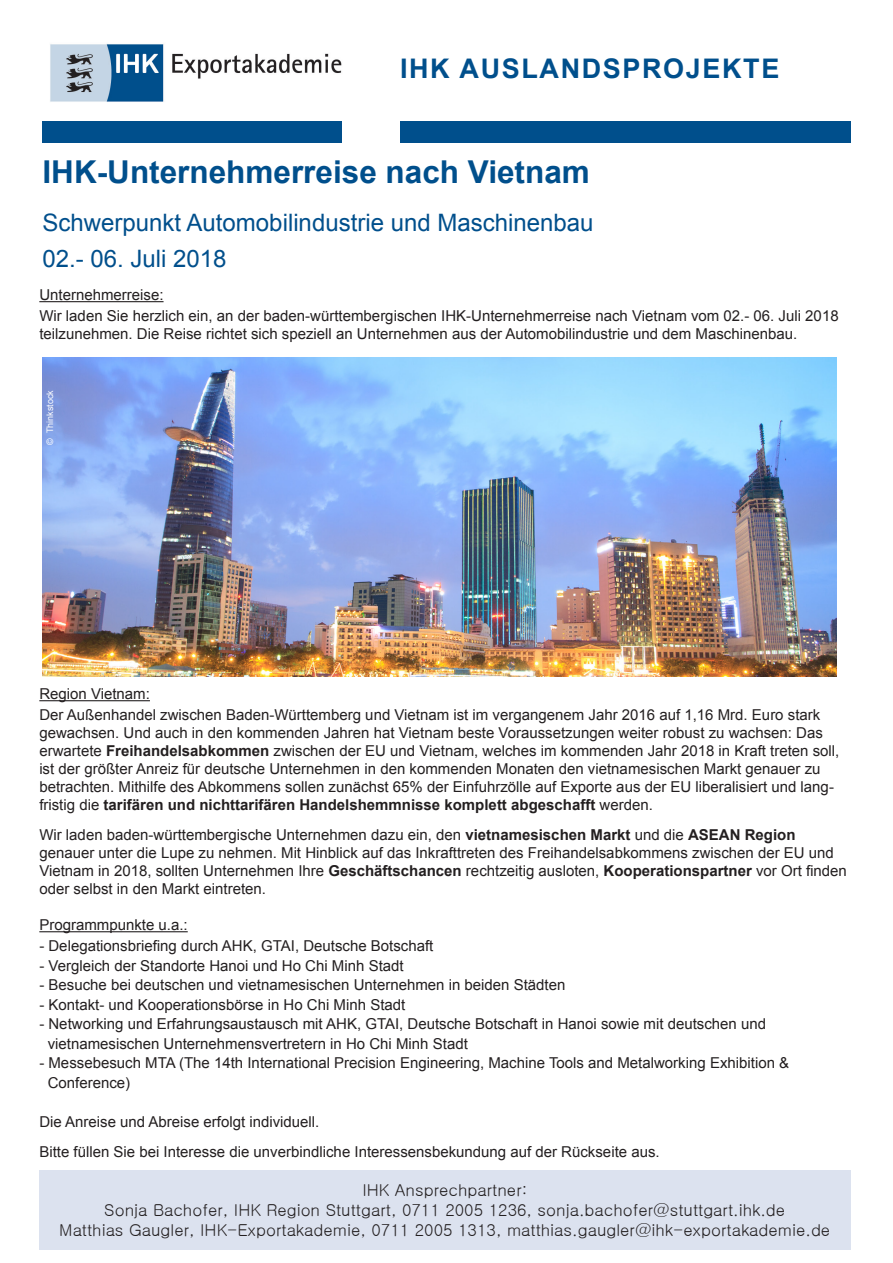
<style>
.page{position:relative;width:893px;height:1263px;background:#fff}
.page>*{position:absolute;margin:0;border:0;box-sizing:border-box;transform-origin:0 0}
.t1{font:700 31.5px "Arial";color:#004f8c}
.t2{font:700 27px "Arial";letter-spacing:.06em;color:#004f8c}
.t3{font:24px "Arial";color:#004f8c}
.t4{font:16.5px "Gulim";color:#231f20}
.t5{font:15px/18px "Arial";color:#231f20}
.t6{font:9px "Arial";color:#fff}
.s1{font-weight:700}
</style>
<div class="page">
<div style="left:43px;top:121px;width:299px;height:21px;background:#004f8c"></div>
<img style="left:50px;top:44px;width:292px;height:58px">
<div style="left:400px;top:121px;width:450px;height:21px;background:#004f8c"></div>
<div style="left:39px;top:1170px;width:811px;height:80px;background:#dce2ef"></div>
<hr style="left:39px;top:301px;width:125px;height:1px;background:#231f20">
<hr style="left:39px;top:700px;width:111px;height:1px;background:#231f20">
<hr style="left:39px;top:931px;width:149px;height:1px;background:#231f20">
<img style="left:43px;top:358px;width:793px;height:318px">
<p class="t2" style="left:400px;top:51px;width:381px">IHK AUSLANDSPROJEKTE</p>
<p class="t1" style="left:43px;top:151px;width:549px">IHK-Unternehmerreise nach Vietnam</p>
<p class="t3" style="left:43px;top:207px;width:552px">Schwerpunkt Automobilindustrie und Maschinenbau</p>
<p class="t3" style="left:43px;top:243px;width:186px">02.- 06. Juli 2018</p>
<p class="t5" style="left:39px;top:286px;width:126px">Unternehmerreise:</p>
<p class="t5" style="left:39px;top:307px;width:801px">Wir laden Sie herzlich ein, an der baden-württembergischen IHK-Unternehmerreise nach Vietnam vom 02.- 06. Juli 2018 teilzunehmen. Die Reise richtet sich speziell an Unternehmen aus der Automobilindustrie und dem Maschinenbau.</p>
<p class="t6" style="left:44px;top:445px;width:56px;rotate:-90deg">© Thinkstock</p>
<p class="t5" style="left:39px;top:685px;width:112px">Region Vietnam:</p>
<p class="t5" style="left:39px;top:706px;width:802px">Der Außenhandel zwischen Baden-Württemberg und Vietnam ist im vergangenem Jahr 2016 auf 1,16 Mrd. Euro stark gewachsen. Und auch in den kommenden Jahren hat Vietnam beste Voraussetzungen weiter robust zu wachsen: Das erwartete <span class="s1">Freihandelsabkommen</span> zwischen der EU und Vietnam, welches im kommenden Jahr 2018 in Kraft treten soll, ist der größter Anreiz für deutsche Unternehmen in den kommenden Monaten den vietnamesischen Markt genauer zu betrachten. Mithilfe des Abkommens sollen zunächst 65% der Einfuhrzölle auf Exporte aus der EU liberalisiert und lang&shy;fristig die <span class="s1">tarifären und nichttarifären Handelshemmnisse komplett abgeschafft</span> werden.</p>
<p class="t5" style="left:39px;top:826px;width:809px">Wir laden baden-württembergische Unternehmen dazu ein, den <span class="s1">vietnamesischen Markt</span> und die <span class="s1">ASEAN Region </span>genauer unter die Lupe zu nehmen. Mit Hinblick auf das Inkrafttreten des Freihandelsabkommens zwischen der EU und Vietnam in 2018, sollten Unternehmen Ihre <span class="s1">Geschäftschancen</span> rechtzeitig ausloten, <span class="s1">Kooperationspartner</span> vor Ort finden oder selbst in den Markt eintreten.</p>
<p class="t5" style="left:39px;top:916px;width:150px">Programmpunkte u.a.:</p>
<p class="t5" style="left:39px;top:937px;width:396px">- Delegationsbriefing durch AHK, GTAI, Deutsche Botschaft</p>
<p class="t5" style="left:39px;top:956px;width:366px">- Vergleich der Standorte Hanoi und Ho Chi Minh Stadt</p>
<p class="t5" style="left:39px;top:976px;width:528px">- Besuche bei deutschen und vietnamesischen Unternehmen in beiden Städten</p>
<p class="t5" style="left:39px;top:995px;width:367px">- Kontakt- und Kooperationsbörse in Ho Chi Minh Stadt</p>
<p class="t5" style="left:39px;top:1015px;width:728px">- Networking und Erfahrungsaustausch mit AHK, GTAI, Deutsche Botschaft in Hanoi sowie mit deutschen und</p>
<p class="t5" style="left:48px;top:1034px;width:422px">vietnamesischen Unternehmensvertretern in Ho Chi Minh Stadt</p>
<p class="t5" style="left:39px;top:1054px;width:751px">- Messebesuch MTA (The 14th International Precision Engineering, Machine Tools and Metalworking Exhibition &amp;</p>
<p class="t5" style="left:48px;top:1073px;width:84px">Conference)</p>
<p class="t5" style="left:39px;top:1106px;width:622px;line-height:30px">Die Anreise und Abreise erfolgt individuell.<br>Bitte füllen Sie bei Interesse die unverbindliche Interessensbekundung auf der Rückseite aus.</p>
<p class="t4" style="left:362px;top:1182px;width:166px">IHK Ansprechpartner:</p>
<p class="t4" style="left:104px;top:1202px;width:682px">Sonja Bachofer, IHK Region Stuttgart, 0711 2005 1236, sonja.bachofer@stuttgart.ihk.de</p>
<p class="t4" style="left:59px;top:1222px;width:773px">Matthias Gaugler, IHK-Exportakademie, 0711 2005 1313, matthias.gaugler@ihk-exportakademie.de</p>
</div>
